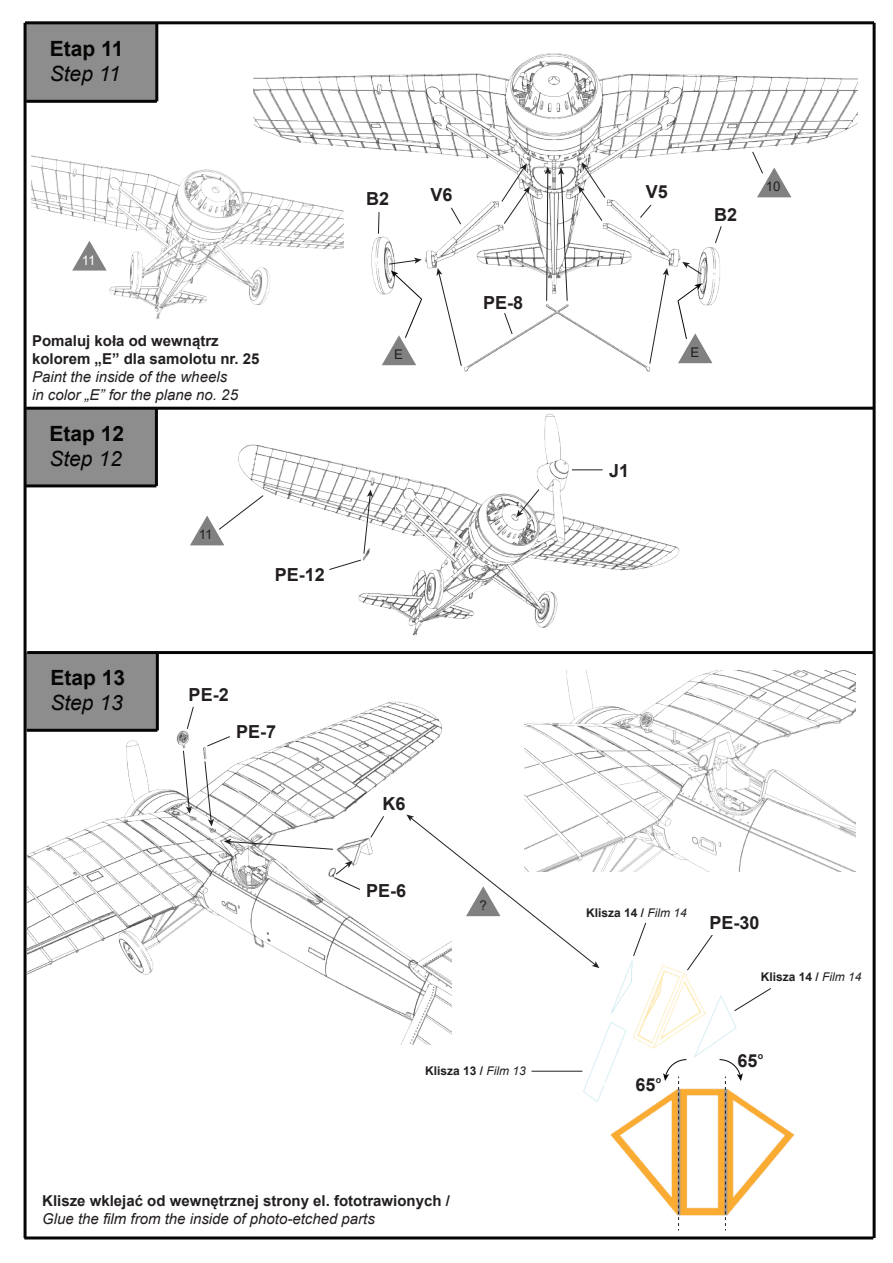
<style>
.page{position:relative;width:893px;height:1263px;background:#fff}
.page>*{position:absolute;margin:0;border:0;box-sizing:border-box;transform-origin:0 0}
.t1{font:700 21px "Arial";color:#060605}
.t2{font:italic 21px "Arial";color:#060605}
.t3{font:700 18px "Arial";color:#231f20}
.t4{font:700 15px/18px "Arial";color:#231f20}
.t5{font:italic 15px/18px "Arial";color:#231f20}
.t6{font:13.35px "Arial";color:#211e1e}
.t7{font:13.35px "Arial";color:#fff}
.t8{font:700 12px "Arial";color:#231f20}
.s1{font-weight:400;font-style:italic}
</style>
<div class="page">
<img style="left:567px;top:960px;width:170px;height:142px">
<div style="left:24px;top:408px;width:132px;height:78px;background:#8d8d8d"></div>
<div style="left:25px;top:23px;width:132px;height:78px;background:#8d8d8d"></div>
<hr style="left:25px;top:21px;width:849px;height:3px;background:#050504">
<hr style="left:24px;top:1236px;width:849px;height:3px;background:#050504">
<hr style="left:24px;top:23px;width:3px;height:1215px;background:#050504">
<hr style="left:873px;top:23px;width:3px;height:1215px;background:#050504">
<hr style="left:26px;top:100px;width:131px;height:3px;background:#050504">
<hr style="left:155px;top:23px;width:3px;height:78px;background:#050504">
<hr style="left:26px;top:407px;width:848px;height:3px;background:#050504">
<hr style="left:26px;top:484px;width:130px;height:3px;background:#050504">
<hr style="left:155px;top:408px;width:3px;height:78px;background:#050504">
<hr style="left:27px;top:651px;width:848px;height:3px;background:#050504">
<img style="left:254px;top:53px;width:603px;height:319px">
<img style="left:31px;top:134px;width:312px;height:210px">
<svg style="left:388px;top:258px;width:34px;height:7px"></svg>
<svg style="left:501px;top:163px;width:29px;height:62px"></svg>
<svg style="left:578px;top:162px;width:28px;height:60px"></svg>
<svg style="left:682px;top:262px;width:21px;height:13px"></svg>
<svg style="left:436px;top:268px;width:26px;height:99px"></svg>
<svg style="left:649px;top:268px;width:20px;height:96px"></svg>
<svg style="left:545px;top:167px;width:6px;height:135px"></svg>
<svg style="left:558px;top:167px;width:10px;height:135px"></svg>
<svg style="left:378px;top:211px;width:2px;height:24px"></svg>
<svg style="left:450px;top:207px;width:12px;height:18px"></svg>
<svg style="left:639px;top:204px;width:13px;height:15px"></svg>
<svg style="left:714px;top:225px;width:8px;height:19px"></svg>
<svg style="left:504px;top:312px;width:9px;height:23px"></svg>
<svg style="left:752px;top:151px;width:39px;height:46px"></svg>
<svg style="left:72px;top:241px;width:35px;height:30px"></svg>
<img style="left:223px;top:406px;width:467px;height:246px">
<svg style="left:516px;top:488px;width:24px;height:29px"></svg>
<svg style="left:328px;top:490px;width:45px;height:80px"></svg>
<hr style="left:572px;top:469px;width:31px;height:1px;background:#231f20">
<svg style="left:190px;top:495px;width:74px;height:50px"></svg>
<img style="left:27px;top:654px;width:424px;height:390px">
<svg style="left:183px;top:750px;width:9px;height:64px"></svg>
<svg style="left:204px;top:761px;width:10px;height:65px"></svg>
<svg style="left:224px;top:839px;width:110px;height:11px"></svg>
<svg style="left:186px;top:706px;width:8px;height:24px"></svg>
<svg style="left:206px;top:736px;width:25px;height:11px"></svg>
<svg style="left:370px;top:815px;width:15px;height:23px"></svg>
<svg style="left:333px;top:861px;width:28px;height:29px"></svg>
<img style="left:524px;top:671px;width:331px;height:200px">
<hr style="left:532px;top:1071px;width:50px;height:1px;background:#231f20">
<svg style="left:633px;top:923px;width:14px;height:33px"></svg>
<svg style="left:686px;top:934px;width:27px;height:37px"></svg>
<svg style="left:733px;top:987px;width:38px;height:25px"></svg>
<svg style="left:406px;top:814px;width:193px;height:154px"></svg>
<img style="left:605px;top:1083px;width:190px;height:133px">
<svg style="left:719px;top:1059px;width:24px;height:171px"></svg>
<svg style="left:663px;top:1059px;width:24px;height:171px"></svg>
<svg style="left:382px;top:271px;width:41px;height:94px"></svg>
<svg style="left:677px;top:283px;width:35px;height:80px"></svg>
<h1 class="t1" style="left:50px;top:34px;width:75px">Etap 11</h1>
<h1 class="t2" style="left:50px;top:60px;width:72px">Step 11</h1>
<p class="t7" style="left:82px;top:251px;width:15px">11</p>
<p class="t4" style="left:32px;top:332px;width:229px">Pomaluj koła od wewnątrz kolorem „E” dla samolotu nr. 25</p>
<p class="t5" style="left:32px;top:368px;width:207px">Paint the inside of the wheels in color „E” for the plane no. 25</p>
<h1 class="t1" style="left:49px;top:419px;width:76px">Etap 12</h1>
<h1 class="t2" style="left:49px;top:445px;width:74px">Step 12</h1>
<h1 class="t1" style="left:50px;top:663px;width:76px">Etap 13</h1>
<h1 class="t2" style="left:50px;top:689px;width:74px">Step 13</h1>
<p class="t6" style="left:199px;top:525px;width:15px">11</p>
<p class="t3" style="left:275px;top:562px;width:52px">PE-12</p>
<p class="t3" style="left:189px;top:682px;width:42px">PE-2</p>
<p class="t3" style="left:236px;top:719px;width:42px">PE-7</p>
<p class="t3" style="left:366px;top:186px;width:25px">B2</p>
<p class="t3" style="left:430px;top:182px;width:24px">V6</p>
<p class="t3" style="left:646px;top:179px;width:24px">V5</p>
<p class="t3" style="left:714px;top:202px;width:25px">B2</p>
<p class="t3" style="left:483px;top:290px;width:42px">PE-8</p>
<p class="t6" style="left:394px;top:345px;width:10px">E</p>
<p class="t6" style="left:690px;top:343px;width:10px">E</p>
<p class="t6" style="left:766px;top:177px;width:16px">10</p>
<p class="t3" style="left:609px;top:458px;width:22px">J1</p>
<p class="t3" style="left:383px;top:791px;width:25px">K6</p>
<p class="t3" style="left:366px;top:878px;width:42px">PE-6</p>
<p class="t6" style="left:479px;top:896px;width:9px">?</p>
<p class="t8" style="left:425px;top:1063px;width:102px">Klisza 13 / <span class="s1">Film 13</span></p>
<p class="t8" style="left:586px;top:904px;width:102px">Klisza 14 / <span class="s1">Film 14</span></p>
<p class="t3" style="left:709px;top:910px;width:52px">PE-30</p>
<p class="t8" style="left:761px;top:968px;width:102px">Klisza 14 / <span class="s1">Film 14</span></p>
<p class="t3" style="left:635px;top:1071px;width:27px">65<sup>o</sup></p>
<p class="t3" style="left:737px;top:1048px;width:27px">65<sup>o</sup></p>
<p class="t4" style="left:42px;top:1192px;width:409px">Klisze wklejać od wewnętrznej strony el. fototrawionych /</p>
<p class="t5" style="left:42px;top:1210px;width:334px">Glue the film from the inside of photo-etched parts</p>
</div>
